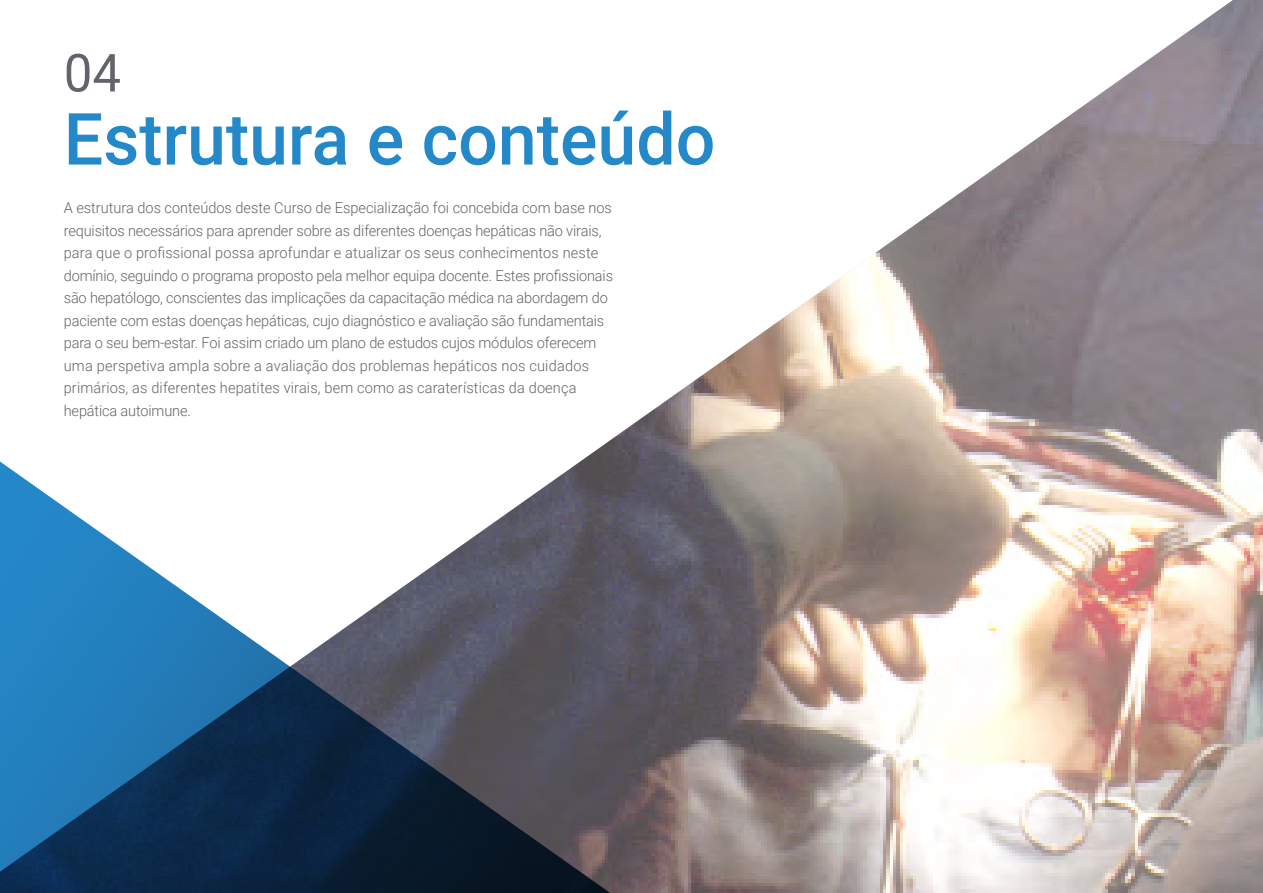
<style>
.page{position:relative;width:1263px;height:893px;background:#fff}
.page>*{position:absolute;margin:0;border:0;box-sizing:border-box;transform-origin:0 0}
.t1{font:500 72px "Roboto";color:#2488c9}
.t2{font:52.5px "Roboto";color:#61646a}
.t3{font:300 15px/22.5px "Roboto";letter-spacing:-.01em;color:#61646a}
</style>
<div class="page">
<img style="left:602px;top:0;width:661px;height:893px">
<svg style="left:0;top:446px;width:640px;height:447px"></svg>
<h2 class="t2" style="left:64px;top:36px;width:59px">04</h2>
<h1 class="t1" style="left:64px;top:89px;width:653px">Estrutura e conteúdo</h1>
<p class="t3" style="left:64px;top:196px;width:551px">A estrutura dos conteúdos deste Curso de Especialização foi concebida com base nos requisitos necessários para aprender sobre as diferentes doenças hepáticas não virais, para que o profissional possa aprofundar e atualizar os seus conhecimentos neste domínio, seguindo o programa proposto pela melhor equipa docente. Estes profissionais são hepatólogo, conscientes das implicações da capacitação médica na abordagem do paciente com estas doenças hepáticas, cujo diagnóstico e avaliação são fundamentais para o seu bem-estar. Foi assim criado um plano de estudos cujos módulos oferecem uma perspetiva ampla sobre a avaliação dos problemas hepáticos nos cuidados primários, as diferentes hepatites virais, bem como as caraterísticas da doença hepática autoimune.</p>
</div>
